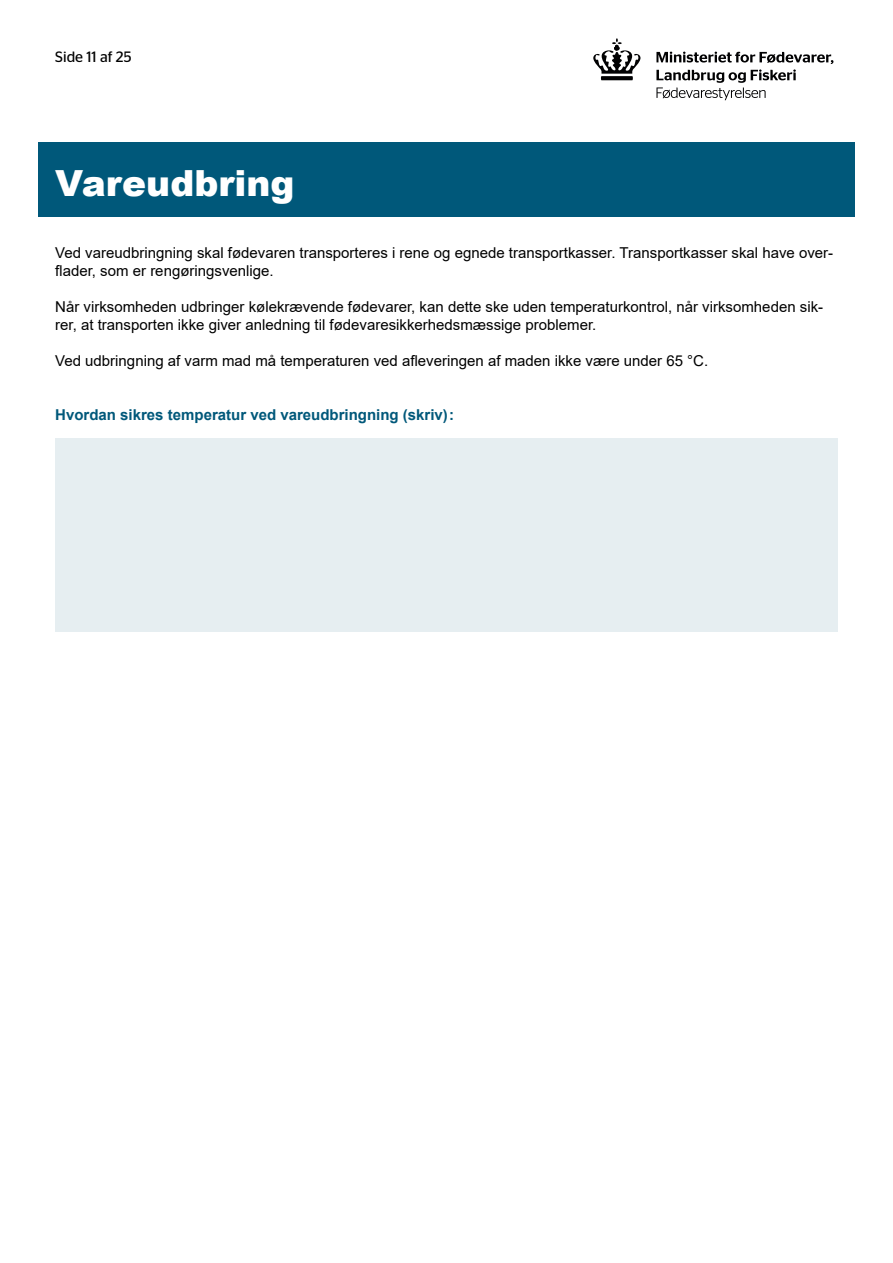
<style>
.page{position:relative;width:893px;height:1263px;background:#fff}
.page>*{position:absolute;margin:0;border:0;box-sizing:border-box;transform-origin:0 0}
.rubrik{font:900 36px "Arial";color:#fff}
.brød{font:15px/18px "Arial";color:#000}
.bold_blå{font:700 15px "Arial";color:#00587a}
.t1{font:15px "Stag Sans";color:#000}
</style>
<div class="page">
<svg style="left:593px;top:38px;width:47px;height:42px"></svg>
<svg style="left:656px;top:52px;width:177px;height:48px"></svg>
<div style="left:38px;top:142px;width:817px;height:75px;background:#00587a"></div>
<div style="left:55px;top:439px;width:783px;height:193px;background:#e6eef1"></div>
<p class="t1" style="left:55px;top:48px;width:78px">Side 11 af 25</p>
<h2 class="rubrik" style="left:55px;top:157px;width:241px">Vareudbring</h2>
<p class="brød" style="left:55px;top:243px;width:779px">Ved vareudbringning skal fødevaren transporteres i rene og egnede transportkasser. Transportkasser skal have over&shy;flader, som er rengøringsvenlige.</p>
<p class="brød" style="left:55px;top:297px;width:769px">Når virksomheden udbringer kølekrævende fødevarer, kan dette ske uden temperaturkontrol, når virksomheden sik&shy;rer, at transporten ikke giver anledning til fødevaresikkerhedsmæssige problemer.</p>
<p class="brød" style="left:55px;top:351px;width:654px">Ved udbringning af varm mad må temperaturen ved afleveringen af maden ikke være under 65 °C.</p>
<p class="bold_blå" style="left:55px;top:404px;width:400px">Hvordan sikres temperatur ved vareudbringning (skriv) :</p>
</div>
